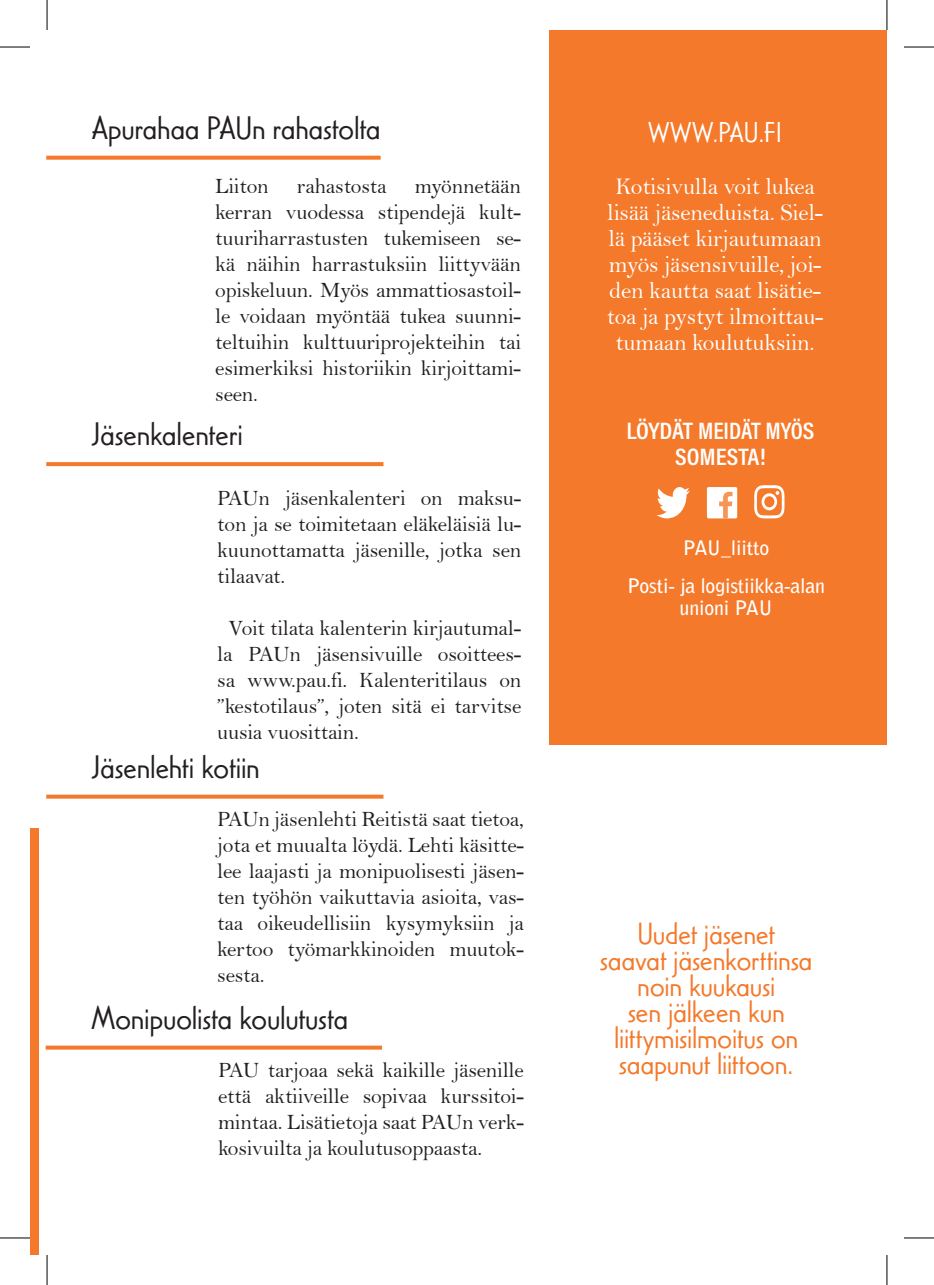
<style>
.page{position:relative;width:934px;height:1285px;background:#fff}
.page>*{position:absolute;margin:0;border:0;box-sizing:border-box;transform-origin:0 0}
.t1{font:300 34px "Casablanca URW";letter-spacing:-.01em;color:#231f20}
.t2{font:300 32px/26px "Casablanca URW";letter-spacing:-.01em;color:#f4792a;text-align:center}
.t3{font:300 30px "Casablanca URW";letter-spacing:-.01em;color:#fff}
.t4{font:24px/26px "Bell";letter-spacing:-.01em;color:#fff;text-align:center}
.t5{font:600 24px/26px "Acumin Pro Cond";letter-spacing:-.005em;color:#fff;text-align:center;scale:1.06 1}
.t6{font:22px/26px "Bell";letter-spacing:-.01em;color:#231f20;text-align:justify}
.t7{font:700 20px/38px "Bell Gothic Std";letter-spacing:-.01em;color:#fff;text-align:center}
</style>
<div class="page">
<div style="left:30px;top:828px;width:9px;height:427px;background:#f4792a"></div>
<div style="left:549px;top:30px;width:337px;height:714px;background:#f4792a"></div>
<svg style="left:46px;top:1045px;width:336px;height:4px"></svg>
<svg style="left:46px;top:462px;width:337px;height:4px"></svg>
<svg style="left:46px;top:794px;width:337px;height:4px"></svg>
<svg style="left:46px;top:156px;width:334px;height:4px"></svg>
<svg style="left:754px;top:485px;width:30px;height:33px"></svg>
<div style="left:706px;top:487px;width:30px;height:31px;background:#fff;border-radius:2px"></div>
<svg style="left:719px;top:492px;width:13px;height:26px"></svg>
<svg style="left:657px;top:487px;width:32px;height:31px"></svg>
<hr style="left:0;top:47px;width:30px;height:1px;background:#000">
<hr style="left:903px;top:47px;width:30px;height:1px;background:#000">
<hr style="left:0;top:1237px;width:30px;height:1px;background:#000">
<hr style="left:903px;top:1237px;width:30px;height:1px;background:#000">
<hr style="left:47px;top:0;width:1px;height:30px;background:#000">
<hr style="left:47px;top:1255px;width:1px;height:30px;background:#000">
<hr style="left:886px;top:0;width:1px;height:30px;background:#000">
<hr style="left:886px;top:1255px;width:1px;height:30px;background:#000">
<h1 class="t1" style="left:92px;top:108px;width:290px">Apurahaa PAUn rahastolta</h1>
<p class="t6" style="left:215px;top:172px;width:55px">Liiton</p>
<p class="t6" style="left:297px;top:172px;width:91px">rahastosta</p>
<p class="t6" style="left:215px;top:172px;width:307px;text-indent:199px">myönnetään kerran vuodessa stipendejä kult&shy;tuuriharrastusten tukemiseen se&shy;kä näihin harrastuksiin liittyvään opiskeluun. Myös ammattiosastoil&shy;le voidaan myöntää tukea suunni&shy;teltuihin kulttuuriprojekteihin tai esimerkiksi historiikin kirjoittami&shy;seen.</p>
<h1 class="t1" style="left:92px;top:415px;width:153px">Jäsenkalenteri</h1>
<p class="t6" style="left:217px;top:485px;width:305px">PAUn jäsenkalenteri on maksu&shy;ton ja se toimitetaan eläkeläisiä lu&shy;kuunottamatta jäsenille, jotka sen tilaavat.</p>
<p class="t6" style="left:217px;top:615px;width:305px;text-indent:11px">Voit tilata kalenterin kirjautumal&shy;la PAUn jäsensivuille osoittees&shy;sa www.pau.fi. Kalenteritilaus on ”kestotilaus”, joten sitä ei tarvitse uusia vuosittain.</p>
<h1 class="t1" style="left:92px;top:747px;width:170px">Jäsenlehti kotiin</h1>
<p class="t6" style="left:217px;top:806px;width:308px">PAUn jäsenlehti Reitistä saat tietoa, jota et muualta löydä. Lehti käsitte&shy;lee laajasti ja monipuolisesti jäsen&shy;ten työhön vaikuttavia asioita, vas&shy;taa oikeudellisiin kysymyksiin ja kertoo työmarkkinoiden muutok&shy;sesta.</p>
<h1 class="t1" style="left:91px;top:998px;width:258px">Monipuolista koulutusta</h1>
<p class="t6" style="left:218px;top:1056px;width:307px">PAU tarjoaa sekä kaikille jäsenille että aktiiveille sopivaa kurssitoi&shy;mintaa. Lisätietoja saat PAUn verk&shy;kosivuilta ja koulutusoppaasta.</p>
<h3 class="t3" style="left:648px;top:115px;width:135px">WWW.PAU.FI</h3>
<p class="t4" style="left:606px;top:173px;width:218px">Kotisivulla voit lukea lisää jäseneduista. Siel&shy;lä pääset kirjautumaan myös jäsensivuille, joi&shy;den kautta saat lisätie&shy;toa ja pystyt ilmoittau&shy;tumaan koulutuksiin.</p>
<p class="t5" style="left:626px;top:417px;width:179px">LÖYDÄT MEIDÄT MYÖS<br>SOMESTA!</p>
<p class="t7" style="left:627px;top:529px;width:199px">PAU_liitto<br>Posti- ja logistiikka-alan</p>
<p class="t7" style="left:679px;top:589px;width:95px">unioni PAU</p>
<h2 class="t2" style="left:599px;top:920px;width:214px">Uudet jäsenet<br>saavat jäsenkorttinsa noin kuukausi<br>sen jälkeen kun liittymisilmoitus on saapunut liittoon.</h2>
</div>
